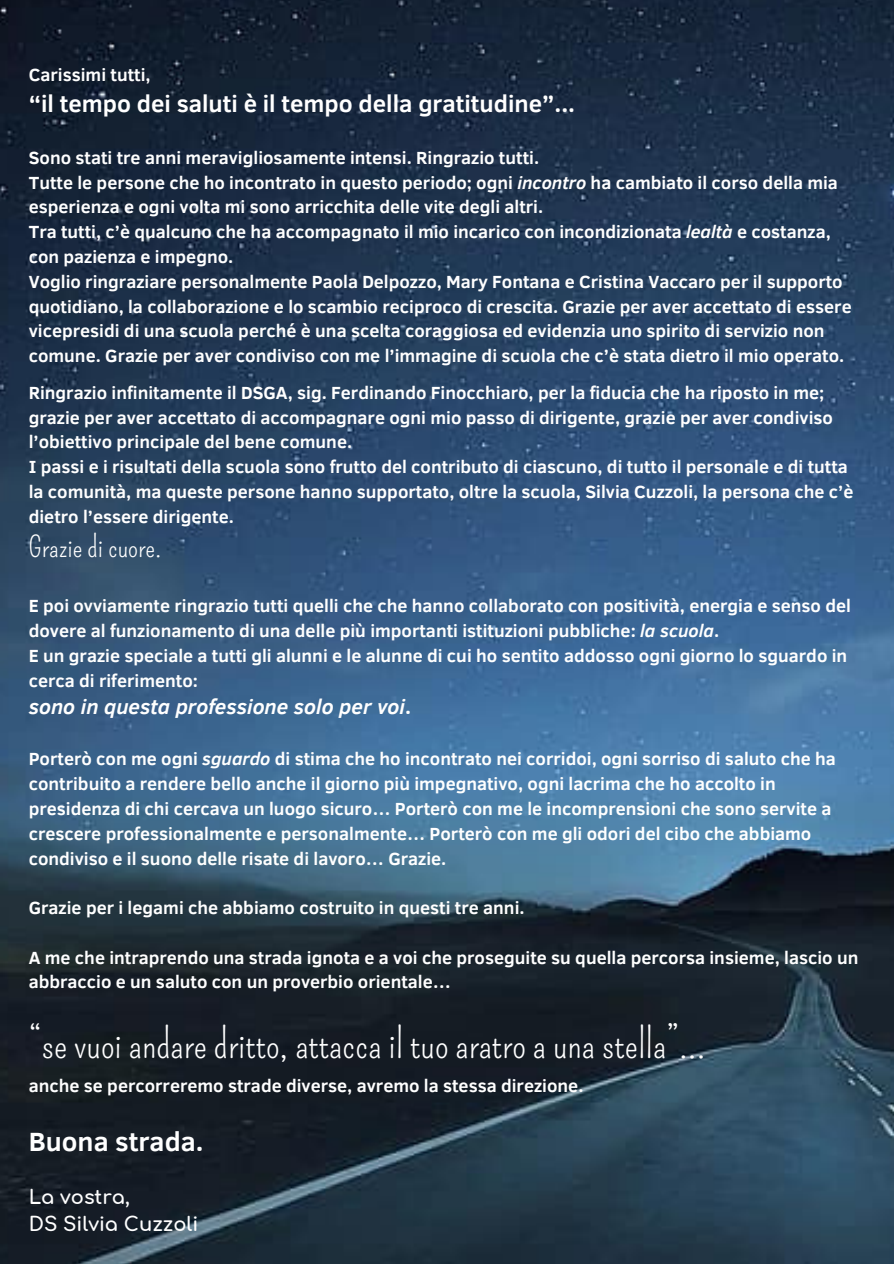
<style>
.page{position:relative;width:894px;height:1264px;background:#fff}
.page>*{position:absolute;margin:0;border:0;box-sizing:border-box;transform-origin:0 0}
.t1{font:39px "Pompiere";color:#fff}
.t2{font:28.5px "Pompiere";color:#fff}
.t3{font:700 27px "Clear Sans";color:#fff}
.t4{font:700 24px "Clear Sans";color:#fff}
.t5{font:italic 700 21px "Clear Sans";color:#fff}
.t6{font:700 19.5px/27px "Comfortaa";color:#fff}
.t7{font:700 18px/24.8px "Clear Sans";color:#fff}
.s1{font-style:italic}
.s2{font-style:normal}
</style>
<div class="page">
<img style="left:0;top:0;width:893px;height:1263px">
<p class="t7" style="left:29px;top:62px;width:123px">Carissimi tutti,</p>
<h3 class="t4" style="left:29px;top:86px;width:547px">“il tempo dei saluti è il tempo della gratitudine”...</h3>
<p class="t7" style="left:29px;top:144px;width:824px">Sono stati tre anni meravigliosamente intensi. Ringrazio tutti.<br>Tutte le persone che ho incontrato in questo periodo; ogni <span class="s1">incontro</span> ha cambiato il corso della mia esperienza e ogni volta mi sono arricchita delle vite degli altri.<br>Tra tutti, c’è qualcuno che ha accompagnato il mio incarico con incondizionata <span class="s1">lealtà</span> e costanza, con pazienza e impegno.<br>Voglio ringraziare personalmente Paola Delpozzo, Mary Fontana e Cristina Vaccaro per il supporto quotidiano, la collaborazione e lo scambio reciproco di crescita. Grazie per aver accettato di essere vicepresidi di una scuola perché è una scelta coraggiosa ed evidenzia uno spirito di servizio non comune. Grazie per aver condiviso con me l’immagine di scuola che c’è stata dietro il mio operato.</p>
<p class="t7" style="left:29px;top:379px;width:826px">Ringrazio infinitamente il DSGA, sig. Ferdinando Finocchiaro, per la fiducia che ha riposto in me; grazie per aver accettato di accompagnare ogni mio passo di dirigente, grazie per aver condiviso l’obiettivo principale del bene comune.<br>I passi e i risultati della scuola sono frutto del contributo di ciascuno, di tutto il personale e di tutta la comunità, ma queste persone hanno supportato, oltre la scuola, Silvia Cuzzoli, la persona che c’è dietro l’essere dirigente.</p>
<h2 class="t2" style="left:29px;top:530px;width:134px">Grazie di cuore.</h2>
<p class="t7" style="left:29px;top:592px;width:823px">E poi ovviamente ringrazio tutti quelli che che hanno collaborato con positività, energia e senso del dovere al funzionamento di una delle più importanti istituzioni pubbliche: <span class="s1">la scuola</span>.<br>E un grazie speciale a tutti gli alunni e le alunne di cui ho sentito addosso ogni giorno lo sguardo in cerca di riferimento:</p>
<p class="t5" style="left:29px;top:691px;width:383px">sono in questa professione solo per voi<span class="s2">.</span></p>
<p class="t7" style="left:29px;top:745px;width:808px">Porterò con me ogni <span class="s1">sguardo</span> di stima che ho incontrato nei corridoi, ogni sorriso di saluto che ha contribuito a rendere bello anche il giorno più impegnativo, ogni lacrima che ho accolto in presidenza di chi cercava un luogo sicuro… Porterò con me le incomprensioni che sono servite a crescere professionalmente e personalmente… Porterò con me gli odori del cibo che abbiamo condiviso e il suono delle risate di lavoro… Grazie.</p>
<p class="t7" style="left:29px;top:894px;width:497px">Grazie per i legami che abbiamo costruito in questi tre anni.</p>
<p class="t7" style="left:29px;top:944px;width:831px">A me che intraprendo una strada ignota e a voi che proseguite su quella percorsa insieme, lascio un abbraccio e un saluto con un proverbio orientale…</p>
<h1 class="t1" style="left:29px;top:1021px;width:678px">“se vuoi andare dritto, attacca il tuo aratro a una stella”...</h1>
<p class="t7" style="left:29px;top:1072px;width:556px">anche se percorreremo strade diverse, avremo la stessa direzione.</p>
<h3 class="t3" style="left:29px;top:1122px;width:176px">Buona strada.</h3>
<p class="t6" style="left:29px;top:1184px;width:171px">La vostra,<br>DS Silvia Cuzzoli</p>
</div>
